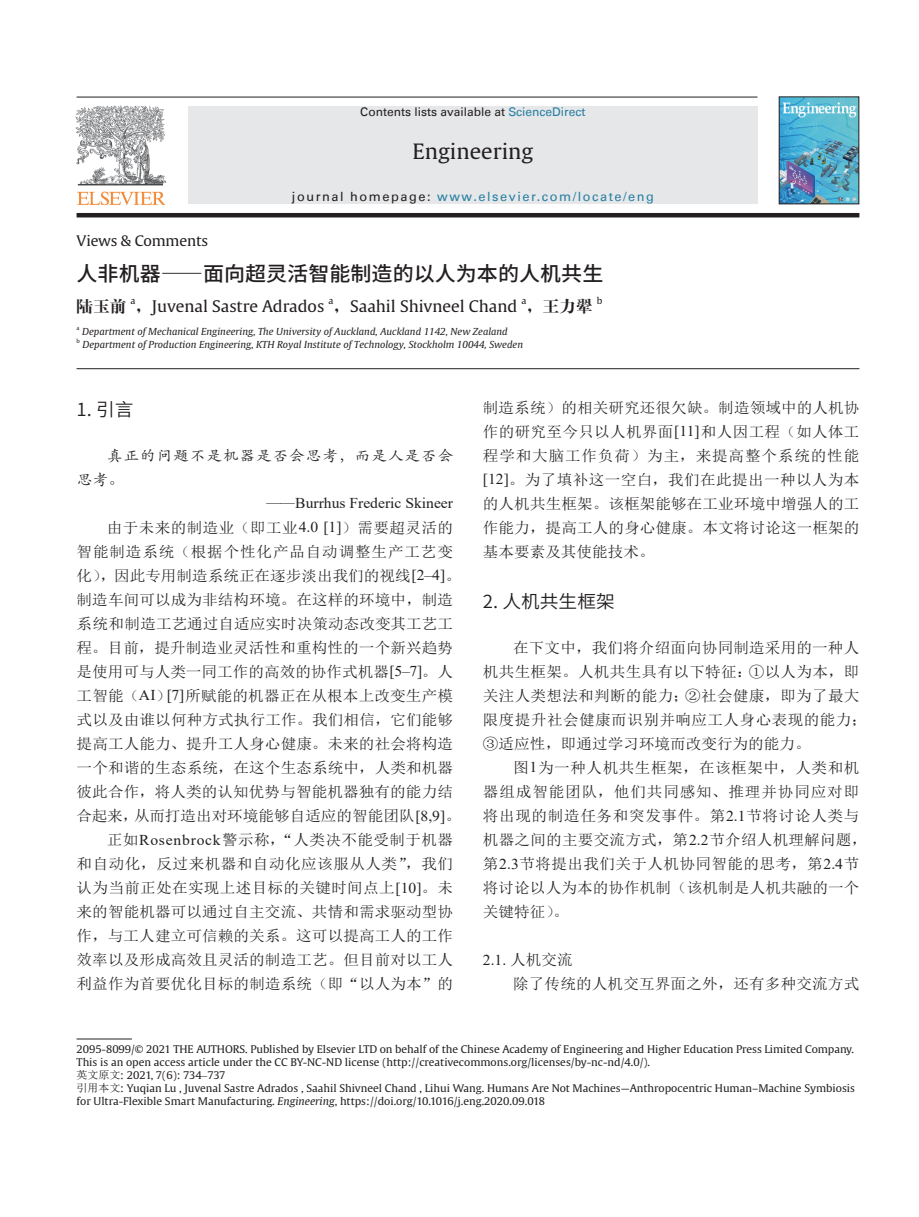
<style>
.page{position:relative;width:919px;height:1217px;background:#fff}
.page>*{position:absolute;margin:0;border:0;box-sizing:border-box;transform-origin:0 0}
.t1{font:21px "Gulliver";color:#231f20;scale:1.04 1}
.t2{font:500 20.25px "Source Han Sans CN";color:#231f20;scale:1.04 1}
.t3{font:18px "Source Han Sans CN";color:#231f20;scale:1.04 1}
.t4{font:15.9px "Gulliver";color:#231f20;scale:1.04 1}
.t5{font:15.9px "Reeji Cloud Song Da GBK";color:#231f20;scale:1.04 1}
.t6{font:15px/24px "Sim Sun";letter-spacing:.01em;color:#231f20;scale:1.04 1}
.t7{font:15px "Times New Roman";color:#231f20;scale:1.04 1}
.t8{font:15px/24px "ST Kaiti";letter-spacing:.06em;color:#231f20;scale:1.04 1}
.t9{font:15px "Sim Sun";letter-spacing:.03em;color:#231f20;scale:1.04 1}
.t10{font:15px "Sim Sun";letter-spacing:.055em;color:#231f20;scale:1.04 1}
.t11{font:14.4px "Gulliver";letter-spacing:-.01em;color:#231f20;scale:1.04 1}
.t12{font:12.75px "Univers LT";letter-spacing:.12em;color:#277ea2}
.t13{font:12px "Univers LT";color:#231f20}
.t14{font:10.5px/12.9px "Gulliver";color:#231f20;scale:1.04 1}
.t15{font:italic 9.6px "Gulliver";color:#231f20;scale:1.04 1}
.t16{font:9.3px "Gulliver";color:#231f20;scale:1.04 1}
.t17{font:5.55px "Gulliver";color:#231f20;scale:1.04 1}
.s1{color:#277ea2}
.s2{color:#231f20}
.s3{font-family:"Reeji Cloud Song Da GBK"}
.s4{font-family:"Sim Sun"}
.s5{font-family:"Times New Roman"}
.s6{font-family:"H Ya 6 gj"}
.s7{font-style:italic}
</style>
<div class="page">
<hr style="left:77px;top:368px;width:782px;height:1px;background:#231f20">
<hr style="left:77px;top:1038px;width:55px;height:1px;background:#231f20">
<img style="left:76px;top:106px;width:90px;height:99px">
<hr style="left:77px;top:97px;width:680px;height:1px;background:#231f20">
<div style="left:188px;top:106px;width:569px;height:98px;background:#e6e7e9"></div>
<hr style="left:77px;top:213px;width:782px;height:4px;background:#231f20">
<img style="left:780px;top:98px;width:77px;height:104px">
<div style="left:778px;top:96px;width:81px;height:108px;border:1px solid #231f20"></div>
<p class="t13" style="left:360px;top:105px;width:227px">Contents lists available at <span class="s1">ScienceDirect</span></p>
<h1 class="t1" style="left:412px;top:138px;width:118px">Engineering</h1>
<p class="t12" style="left:292px;top:188px;width:363px"><span class="s2">journal homepage:</span> www.elsevier.com/locate/eng</p>
<p class="t11" style="left:77px;top:231px;width:128px">Views &amp; Comments</p>
<h2 class="t2" style="left:77px;top:262px;width:508px">人非机器——面向超灵活智能制造的以人为本的人机共生</h2>
<p class="t5" style="left:77px;top:297px;width:49px">陆玉前</p>
<p class="t16" style="left:130px;top:295px;width:6px">a</p>
<p class="t4" style="left:135px;top:296px;width:183px"><span class="s3">，</span>Juvenal Sastre Adrados</p>
<p class="t16" style="left:328px;top:295px;width:6px">a</p>
<p class="t4" style="left:333px;top:296px;width:178px"><span class="s3">，</span>Saahil Shivneel Chand</p>
<p class="t16" style="left:521px;top:295px;width:6px">a</p>
<p class="t5" style="left:526px;top:297px;width:65px">，王力翚</p>
<p class="t16" style="left:596px;top:295px;width:7px">b</p>
<p class="t17" style="left:77px;top:324px;width:4px">a</p>
<p class="t15" style="left:82px;top:325px;width:411px">Department of Mechanical Engineering, The University of Auckland, Auckland 1142, New Zealand</p>
<p class="t17" style="left:77px;top:337px;width:5px">b</p>
<p class="t15" style="left:82px;top:338px;width:425px">Department of Production Engineering, KTH Royal Institute of Technology, Stockholm 10044, Sweden</p>
<p class="t3" style="left:77px;top:399px;width:56px">1. 引言</p>
<p class="t8" style="left:77px;top:442px;width:363px;text-indent:30px">真正的问题不是机器是否会思考，而是人是否会思考。</p>
<p class="t7" style="left:266px;top:492px;width:181px"><span class="s4">——</span>Burrhus Frederic Skineer</p>
<p class="t6" style="left:107px;top:515px;width:334px">由于未来的制造业（即工业<span class="s5">4.0 [1]</span>）需要超灵活的</p>
<p class="t10" style="left:77px;top:543px;width:363px">智能制造系统（根据个性化产品自动调整生产工艺变</p>
<p class="t6" style="left:77px;top:563px;width:371px">化），因此专用制造系统正在逐步淡出我们的视线<span class="s5">[2–4]</span>。</p>
<p class="t6" style="left:77px;top:587px;width:363px">制造车间可以成为非结构环境。在这样的环境中，制造</p>
<p class="t6" style="left:77px;top:611px;width:363px">系统和制造工艺通过自适应实时决策动态改变其工艺工</p>
<p class="t6" style="left:77px;top:635px;width:363px">程。目前，提升制造业灵活性和重构性的一个新兴趋势</p>
<p class="t6" style="left:77px;top:659px;width:363px">是使用可与人类一同工作的高效的协作式机器<span class="s5">[5–7]</span>。人</p>
<p class="t6" style="left:77px;top:683px;width:363px">工智能（<span class="s5">AI</span>）<span class="s5">[7]</span>所赋能的机器正在从根本上改变生产模</p>
<p class="t6" style="left:77px;top:707px;width:363px">式以及由谁以何种方式执行工作。我们相信，它们能够</p>
<p class="t6" style="left:77px;top:731px;width:363px">提高工人能力、提升工人身心健康。未来的社会将构造</p>
<p class="t6" style="left:77px;top:755px;width:363px">一个和谐的生态系统，在这个生态系统中，人类和机器</p>
<p class="t6" style="left:77px;top:779px;width:363px">彼此合作，将人类的认知优势与智能机器独有的能力结</p>
<p class="t6" style="left:77px;top:803px;width:371px">合起来，从而打造出对环境能够自适应的智能团队<span class="s5">[8,9]</span>。</p>
<p class="t6" style="left:107px;top:827px;width:334px">正如<span class="s5">Rosenbrock</span>警示称，“人类决不能受制于机器</p>
<p class="t9" style="left:77px;top:855px;width:363px">和自动化，反过来机器和自动化应该服从人类”，我们</p>
<p class="t6" style="left:77px;top:875px;width:363px">认为当前正处在实现上述目标的关键时间点上<span class="s5">[10]</span>。未</p>
<p class="t6" style="left:77px;top:899px;width:363px">来的智能机器可以通过自主交流、共情和需求驱动型协</p>
<p class="t6" style="left:77px;top:923px;width:363px">作，与工人建立可信赖的关系。这可以提高工人的工作</p>
<p class="t6" style="left:77px;top:947px;width:363px">效率以及形成高效且灵活的制造工艺。但目前对以工人</p>
<p class="t6" style="left:77px;top:971px;width:363px">利益作为首要优化目标的制造系统（即“以人为本”的</p>
<p class="t6" style="left:483px;top:395px;width:363px;text-align:justify">制造系统）的相关研究还很欠缺。制造领域中的人机协作的研究至今只以人机界面<span class="s5">[11]</span>和人因工程（如人体工程学和大脑工作负荷）为主，来提高整个系统的性能<span class="s5">[12]</span>。为了填补这一空白，我们在此提出一种以人为本的人机共生框架。该框架能够在工业环境中增强人的工作能力，提高工人的身心健康。本文将讨论这一框架的基本要素及其使能技术。</p>
<p class="t3" style="left:483px;top:591px;width:128px">2. 人机共生框架</p>
<p class="t6" style="left:483px;top:635px;width:371px;text-indent:30px">在下文中，我们将介绍面向协同制造采用的一种人机共生框架。人机共生具有以下特征：①以人为本，即关注人类想法和判断的能力；②社会健康，即为了最大限度提升社会健康而识别并响应工人身心表现的能力；<br>③适应性，即通过学习环境而改变行为的能力。</p>
<p class="t6" style="left:483px;top:755px;width:371px;text-indent:30px">图<span class="s5">1</span>为一种人机共生框架，在该框架中，人类和机器组成智能团队，他们共同感知、推理并协同应对即将出现的制造任务和突发事件。第<span class="s5">2.1</span>节将讨论人类与机器之间的主要交流方式，第<span class="s5">2.2</span>节介绍人机理解问题，第<span class="s5">2.3</span>节将提出我们关于人机协同智能的思考，第<span class="s5">2.4</span>节将讨论以人为本的协作机制（该机制是人机共融的一个关键特征）。</p>
<p class="t7" style="left:483px;top:948px;width:88px">2.1. <span class="s4">人机交流</span></p>
<p class="t6" style="left:513px;top:971px;width:334px">除了传统的人机交互界面之外，还有多种交流方式</p>
<p class="t14" style="left:77px;top:1042px;width:750px">2095-8099/© 2021 THE AUTHORS. Published by Elsevier LTD on behalf of the Chinese Academy of Engineering and Higher Education Press Limited Company.<br>This is an open access article under the CC BY-NC-ND license (http://creativecommons.org/licenses/by-nc-nd/4.0/).<br><span class="s6">英文原文</span>: 2021, 7(6): 734<span class="s5">‒</span>737<br><span class="s6">引用本文</span>: Yuqian Lu , Juvenal Sastre Adrados , Saahil Shivneel Chand , Lihui Wang. Humans Are Not Machines—Anthropocentric Human–Machine Symbiosis for Ultra-Flexible Smart Manufacturing. <span class="s7">Engineering</span>, https://doi.org/10.1016/j.eng.2020.09.018</p>
</div>
